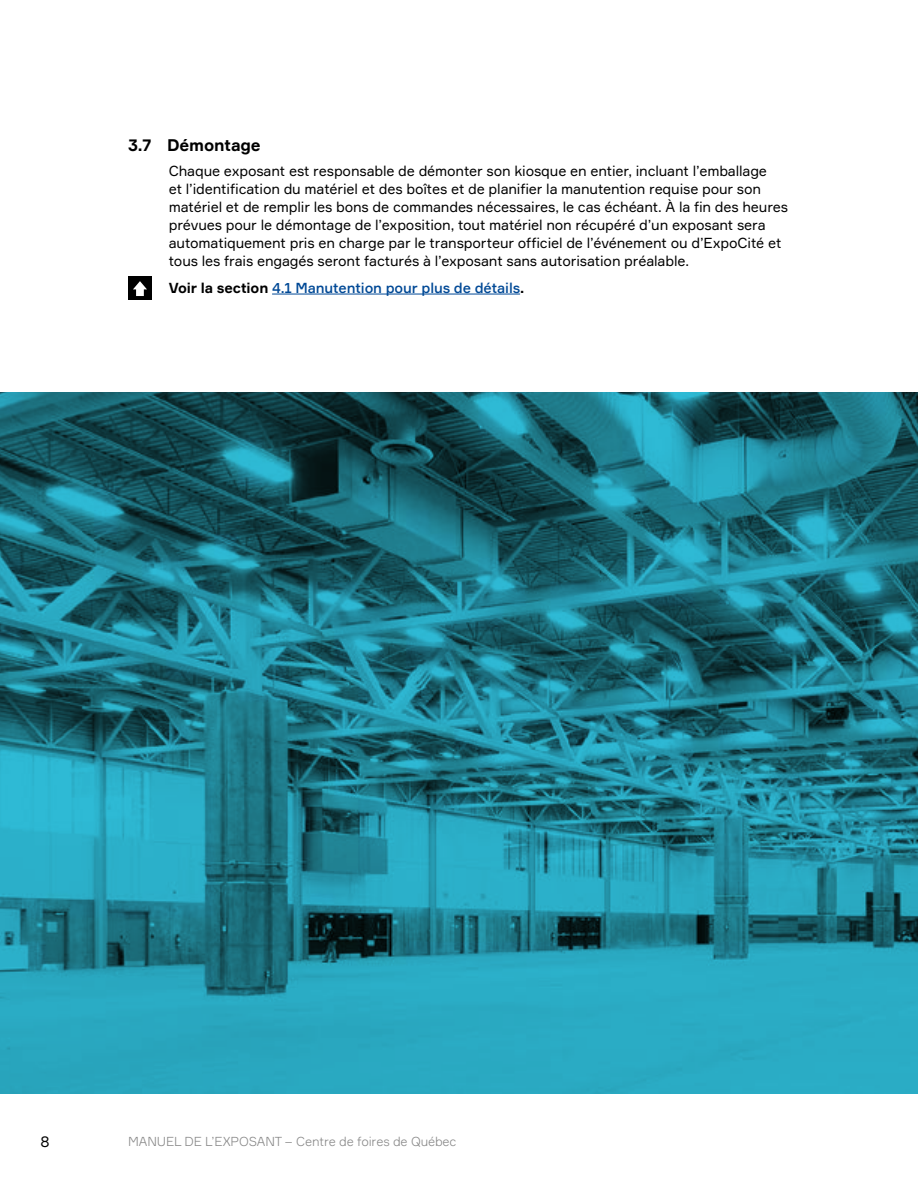
<style>
.page{position:relative;width:918px;height:1188px;background:#fff}
.page>*{position:absolute;margin:0;border:0;box-sizing:border-box;transform-origin:0 0}
.t1{font:700 16.5px "Formular";letter-spacing:-.01em;color:#000}
.t2{font:15px "Formular";color:#000}
.t3{font:14.25px/18px "Formular";letter-spacing:-.01em;color:#000}
.t4{font:500 14.25px "Formular";letter-spacing:-.01em;color:#004996}
.t5{font:300 12.75px "Formular";letter-spacing:-.01em;color:#878787}
.s1{font-weight:700;color:#000}
</style>
<div class="page">
<hr style="left:272px;top:294px;width:248px;height:1px;background:#004996">
<div style="left:128px;top:276px;width:24px;height:24px;background:#000"></div>
<svg style="left:133px;top:281px;width:14px;height:15px"></svg>
<img style="left:0;top:392px;width:918px;height:702px">
<p class="t1" style="left:128px;top:135px;width:134px">3.7 Démontage</p>
<p class="t3" style="left:169px;top:162px;width:621px">Chaque exposant est responsable de démonter son kiosque en entier, incluant l’emballage<br>et l’identification du matériel et des boîtes et de planifier la manutention requise pour son matériel et de remplir les bons de commandes nécessaires, le cas échéant. À la fin des heures prévues pour le démontage de l’exposition, tout matériel non récupéré d’un exposant sera automatiquement pris en charge par le transporteur officiel de l’événement ou d’ExpoCité et tous les frais engagés seront facturés à l’exposant sans autorisation préalable.</p>
<p class="t4" style="left:169px;top:279px;width:357px"><span class="s1">Voir la section</span> 4.1 Manutention pour plus de détails<span class="s1">.</span></p>
<p class="t2" style="left:40px;top:1133px;width:11px">8</p>
<p class="t5" style="left:128px;top:1134px;width:330px">MANUEL DE L’EXPOSANT – Centre de foires de Québec</p>
</div>
